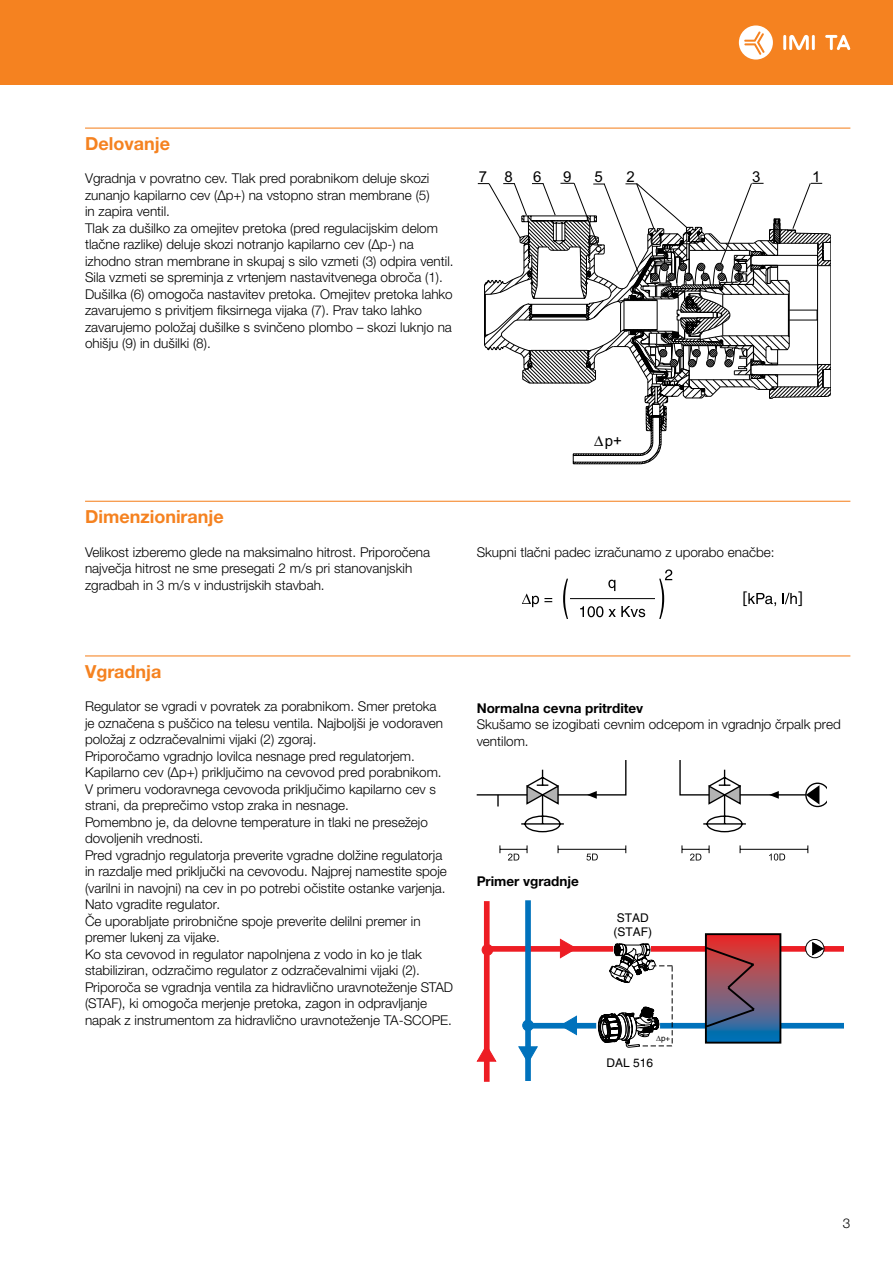
<style>
.page{position:relative;width:893px;height:1263px;background:#fff}
.page>*{position:absolute;margin:0;border:0;box-sizing:border-box;transform-origin:0 0}
.t1{font:18.45px "Myriad";color:#000}
.t2{font:700 18px "Helvetica Neue LTW1 G";color:#f58220}
.t3{font:15px "Arial";color:#000}
.t4{font:300 13.5px/16.5px "Helvetica Neue LTW1 G";color:#000}
.t5{font:700 13.5px "Helvetica Neue LTW1 G";color:#000}
.t6{font:12px/14.4px "Helvetica";color:#000}
.t7{font:7.95px "Helvetica";color:#000}
</style>
<div class="page">
<div style="left:0;top:0;width:893px;height:85px;background:#f58220"></div>
<hr style="left:783px;top:35px;width:3px;height:15px;background:#fff">
<hr style="left:812px;top:35px;width:3px;height:15px;background:#fff">
<svg style="left:789px;top:35px;width:20px;height:15px"></svg>
<svg style="left:825px;top:35px;width:25px;height:15px"></svg>
<svg style="left:739px;top:25px;width:34px;height:35px"></svg>
<hr style="left:85px;top:128px;width:765px;height:1px;background:#f58220">
<hr style="left:85px;top:501px;width:765px;height:1px;background:#f58220">
<hr style="left:85px;top:655px;width:765px;height:1px;background:#f58220">
<svg style="left:478px;top:182px;width:353px;height:282px"></svg>
<svg style="left:563px;top:579px;width:5px;height:40px"></svg>
<svg style="left:608px;top:580px;width:7px;height:11px"></svg>
<svg style="left:580px;top:606px;width:65px;height:11px"></svg>
<hr style="left:570px;top:598px;width:85px;height:1px;background:#000">
<svg style="left:522px;top:593px;width:30px;height:14px"></svg>
<svg style="left:748px;top:593px;width:28px;height:13px"></svg>
<svg style="left:783px;top:593px;width:14px;height:11px"></svg>
<svg style="left:659px;top:569px;width:13px;height:50px"></svg>
<hr style="left:558px;top:849px;width:68px;height:1px;background:#000">
<hr style="left:740px;top:849px;width:68px;height:1px;background:#000">
<svg style="left:500px;top:845px;width:28px;height:15px"></svg>
<svg style="left:682px;top:845px;width:28px;height:15px"></svg>
<svg style="left:586px;top:853px;width:12px;height:7px"></svg>
<svg style="left:769px;top:853px;width:16px;height:7px"></svg>
<svg style="left:477px;top:760px;width:349px;height:73px"></svg>
<div style="left:528px;top:1023px;width:315px;height:5px;background:#0072bc"></div>
<div style="left:487px;top:946px;width:356px;height:6px;background:#ed1d24"></div>
<div style="left:525px;top:900px;width:6px;height:181px;background:#0072bc"></div>
<div style="left:484px;top:901px;width:6px;height:181px;background:#ed1d24"></div>
<div style="left:482px;top:944px;width:11px;height:11px;background:#ed1d24;border-radius:50%"></div>
<div style="left:482px;top:944px;width:11px;height:11px;border:1px solid #ed1d24;border-radius:50%"></div>
<div style="left:523px;top:1020px;width:10px;height:11px;background:#0072bc;border-radius:50%"></div>
<div style="left:522px;top:1020px;width:12px;height:11px;border:1px solid #0072bc;border-radius:50%"></div>
<svg style="left:477px;top:1044px;width:20px;height:18px"></svg>
<svg style="left:518px;top:1046px;width:20px;height:18px"></svg>
<svg style="left:559px;top:938px;width:19px;height:21px"></svg>
<svg style="left:559px;top:1015px;width:19px;height:21px"></svg>
<svg style="left:704px;top:933px;width:78px;height:111px"></svg>
<svg style="left:806px;top:939px;width:18px;height:19px"></svg>
<div style="left:805px;top:939px;width:19px;height:19px;border:1px solid #000;border-radius:50%"></div>
<svg style="left:812px;top:942px;width:12px;height:13px"></svg>
<svg style="left:598px;top:943px;width:75px;height:104px"></svg>
<h2 class="t2" style="left:85px;top:132px;width:87px">Delovanje</h2>
<p class="t4" style="left:85px;top:170px;width:370px">Vgradnja v povratno cev. Tlak pred porabnikom deluje skozi zunanjo kapilarno cev (Δp+) na vstopno stran membrane (5)<br>in zapira ventil.<br>Tlak za dušilko za omejitev pretoka (pred regulacijskim delom tlačne razlike) deluje skozi notranjo kapilarno cev (Δp-) na izhodno stran membrane in skupaj s silo vzmeti (3) odpira ventil.<br>Sila vzmeti se spreminja z vrtenjem nastavitvenega obroča (1).<br>Dušilka (6) omogoča nastavitev pretoka. Omejitev pretoka lahko zavarujemo s privitjem fiksirnega vijaka (7). Prav tako lahko zavarujemo položaj dušilke s svinčeno plombo – skozi luknjo na ohišju (9) in dušilki (8).</p>
<p class="t3" style="left:504px;top:167px;width:10px">8</p>
<p class="t3" style="left:563px;top:166px;width:10px">9</p>
<p class="t3" style="left:479px;top:167px;width:10px">7</p>
<p class="t3" style="left:533px;top:167px;width:10px">6</p>
<p class="t3" style="left:594px;top:167px;width:10px">5</p>
<p class="t3" style="left:627px;top:167px;width:10px">2</p>
<p class="t3" style="left:752px;top:166px;width:10px">3</p>
<p class="t3" style="left:812px;top:167px;width:10px">1</p>
<p class="t3" style="left:594px;top:431px;width:30px">∆p+</p>
<h2 class="t2" style="left:85px;top:505px;width:140px">Dimenzioniranje</h2>
<p class="t4" style="left:85px;top:543px;width:347px">Velikost izberemo glede na maksimalno hitrost. Priporočena največja hitrost ne sme presegati 2 m/s pri stanovanjskih zgradbah in 3 m/s v industrijskih stavbah.</p>
<p class="t4" style="left:477px;top:543px;width:299px">Skupni tlačni padec izračunamo z uporabo enačbe:</p>
<h1 class="t1" style="left:742px;top:589px;width:7px">[</h1>
<h1 class="t1" style="left:798px;top:589px;width:7px">]</h1>
<h2 class="t2" style="left:85px;top:660px;width:78px">Vgradnja</h2>
<p class="t4" style="left:85px;top:698px;width:370px">Regulator se vgradi v povratek za porabnikom. Smer pretoka<br>je označena s puščico na telesu ventila. Najboljši je vodoraven položaj z odzračevalnimi vijaki (2) zgoraj.<br>Priporočamo vgradnjo lovilca nesnage pred regulatorjem.<br>Kapilarno cev (Δp+) priključimo na cevovod pred porabnikom.<br>V primeru vodoravnega cevovoda priključimo kapilarno cev s strani, da preprečimo vstop zraka in nesnage.<br>Pomembno je, da delovne temperature in tlaki ne presežejo dovoljenih vrednosti.<br>Pred vgradnjo regulatorja preverite vgradne dolžine regulatorja in razdalje med priključki na cevovodu. Najprej namestite spoje (varilni in navojni) na cev in po potrebi očistite ostanke varjenja.<br>Nato vgradite regulator.<br>Če uporabljate prirobnične spoje preverite delilni premer in premer lukenj za vijake.<br>Ko sta cevovod in regulator napolnjena z vodo in ko je tlak stabiliziran, odzračimo regulator z odzračevalnimi vijaki (2).<br>Priporoča se vgradnja ventila za hidravlično uravnoteženje STAD (STAF), ki omogoča merjenje pretoka, zagon in odpravljanje napak z instrumentom za hidravlično uravnoteženje TA-SCOPE.</p>
<p class="t5" style="left:477px;top:699px;width:168px">Normalna cevna pritrditev</p>
<p class="t4" style="left:477px;top:716px;width:366px">Skušamo se izogibati cevnim odcepom in vgradnjo črpalk pred ventilom.</p>
<p class="t5" style="left:477px;top:873px;width:104px">Primer vgradnje</p>
<p class="t6" style="left:613px;top:910px;width:40px">STAD (STAF)</p>
<p class="t7" style="left:656px;top:1033px;width:15px">∆p+</p>
<p class="t6" style="left:607px;top:1055px;width:48px">DAL 516</p>
<p class="t4" style="left:843px;top:1215px;width:9px">3</p>
</div>
